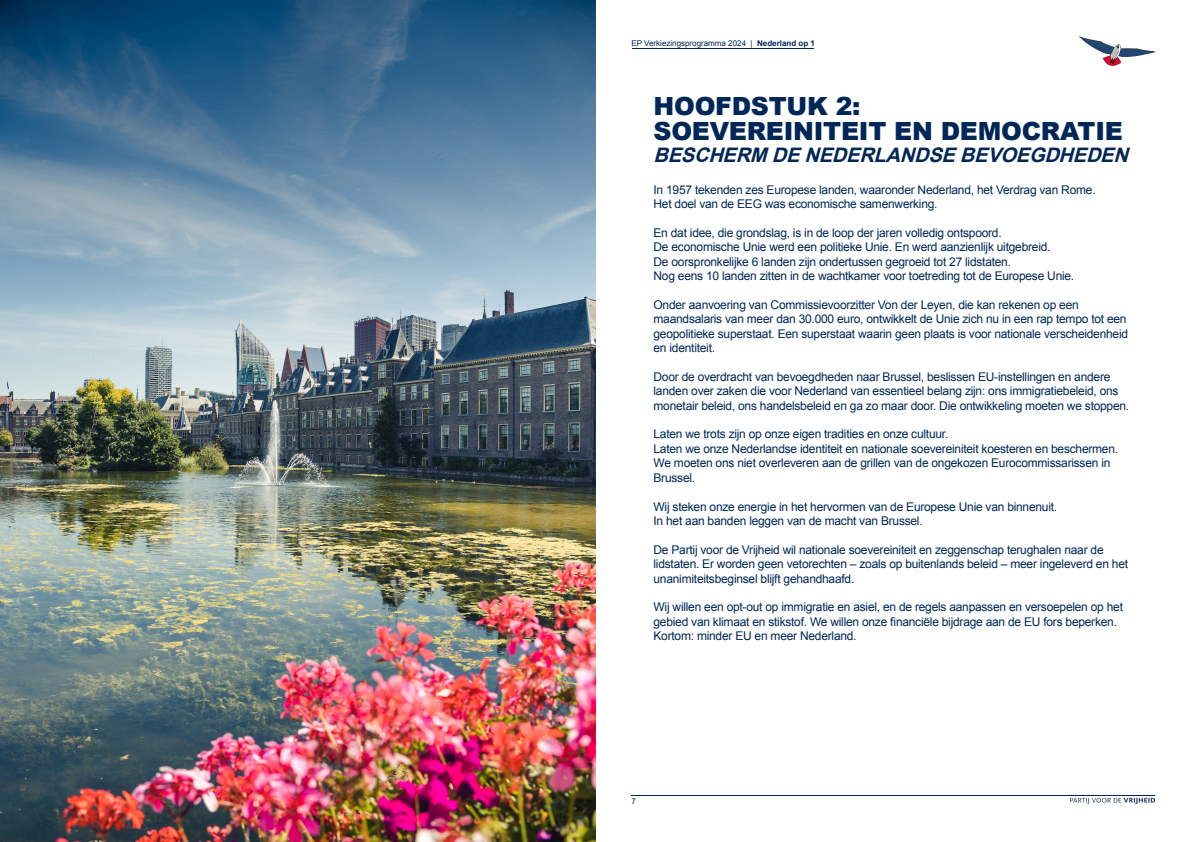
<style>
.page{position:relative;width:1191px;height:842px;background:#fff}
.page>*{position:absolute;margin:0;border:0;box-sizing:border-box;transform-origin:0 0}
.t1{font:900 25px "Arial";letter-spacing:-.01em;color:#002757}
.t2{font:italic 700 20px "Arial";color:#002757}
.t3{font:12px/14.4px "Arial";letter-spacing:-.02em;color:#002757}
.t4{font:8px "Arial";color:#002757}
.s1{font-weight:700}
</style>
<div class="page">
<img style="left:1070px;top:795px;width:85px;height:9px">
<hr style="left:631px;top:795px;width:523px;height:1px;background:#002757">
<hr style="left:632px;top:48px;width:181px;height:1px;background:#002757">
<img style="left:1079px;top:36px;width:76px;height:30px">
<img style="left:0;top:0;width:595px;height:842px">
<p class="t4" style="left:631px;top:38px;width:185px">EP Verkiezingsprogramma 2024 | <span class="s1">Nederland op 1</span></p>
<p class="t1" style="left:653px;top:88px;width:208px">HOOFDSTUK 2:</p>
<p class="t1" style="left:653px;top:113px;width:471px">SOEVEREINITEIT EN DEMOCRATIE</p>
<p class="t2" style="left:653px;top:142px;width:483px">BESCHERM DENEDERLANDSEBEVOEGDHEDEN</p>
<p class="t3" style="left:653px;top:182px;width:443px">In 1957 tekenden zes Europese landen, waaronder Nederland, het Verdrag van Rome.</p>
<p class="t3" style="left:653px;top:197px;width:285px">Het doel van de EEG was economische samenwerking.</p>
<p class="t3" style="left:653px;top:226px;width:350px">En dat idee, die grondslag, is in de loop der jaren volledig ontspoord.</p>
<p class="t3" style="left:653px;top:240px;width:398px">De economische Unie werd een politieke Unie. En werd aanzienlijk uitgebreid.</p>
<p class="t3" style="left:653px;top:254px;width:359px">De oorspronkelijke 6 landen zijn ondertussen gegroeid tot 27 lidstaten.</p>
<p class="t3" style="left:653px;top:269px;width:422px">Nog eens 10 landen zitten in de wachtkamer voor toetreding tot de Europese Unie.</p>
<p class="t3" style="left:653px;top:298px;width:427px">Onder aanvoering van Commissievoorzitter Von der Leyen, die kan rekenen op een</p>
<p class="t3" style="left:653px;top:312px;width:476px">maandsalaris van meer dan 30.000 euro, ontwikkelt de Unie zich nu in een rap tempo tot een geopolitieke superstaat. Een superstaat waarin geen plaats is voor nationale verscheidenheid en identiteit.</p>
<p class="t3" style="left:653px;top:370px;width:477px">Door de overdracht van bevoegdheden naar Brussel, beslissen EU-instellingen en andere landen over zaken die voor Nederland van essentieel belang zijn: ons immigratiebeleid, ons monetair beleid, ons handelsbeleid en ga zo maar door. Die ontwikkeling moeten we stoppen.</p>
<p class="t3" style="left:653px;top:427px;width:296px">Laten we trots zijn op onze eigen tradities en onze cultuur.</p>
<p class="t3" style="left:653px;top:442px;width:466px">Laten we onze Nederlandse identiteit en nationale soevereiniteit koesteren en beschermen.<br>We moeten ons niet overleveren aan de grillen van de ongekozen Eurocommissarissen in<br>Brussel.</p>
<p class="t3" style="left:653px;top:499px;width:405px">Wij steken onze energie in het hervormen van de Europese Unie van binnenuit.</p>
<p class="t3" style="left:653px;top:514px;width:271px">In het aan banden leggen van de macht van Brussel.</p>
<p class="t3" style="left:653px;top:542px;width:451px">De Partij voor de Vrijheid wil nationale soevereiniteit en zeggenschap terughalen naar de</p>
<p class="t3" style="left:653px;top:557px;width:476px">lidstaten. Er worden geen vetorechten – zoals op buitenlands beleid – meer ingeleverd en het unanimiteitsbeginsel blijft gehandhaafd.</p>
<p class="t3" style="left:653px;top:600px;width:471px">Wij willen een opt-out op immigratie en asiel, en de regels aanpassen en versoepelen op het gebied van klimaat en stikstof. We willen onze financiële bijdrage aan de EU fors beperken.<br>Kortom: minder EU en meer Nederland.</p>
<p class="t4" style="left:631px;top:796px;width:6px">7</p>
</div>
